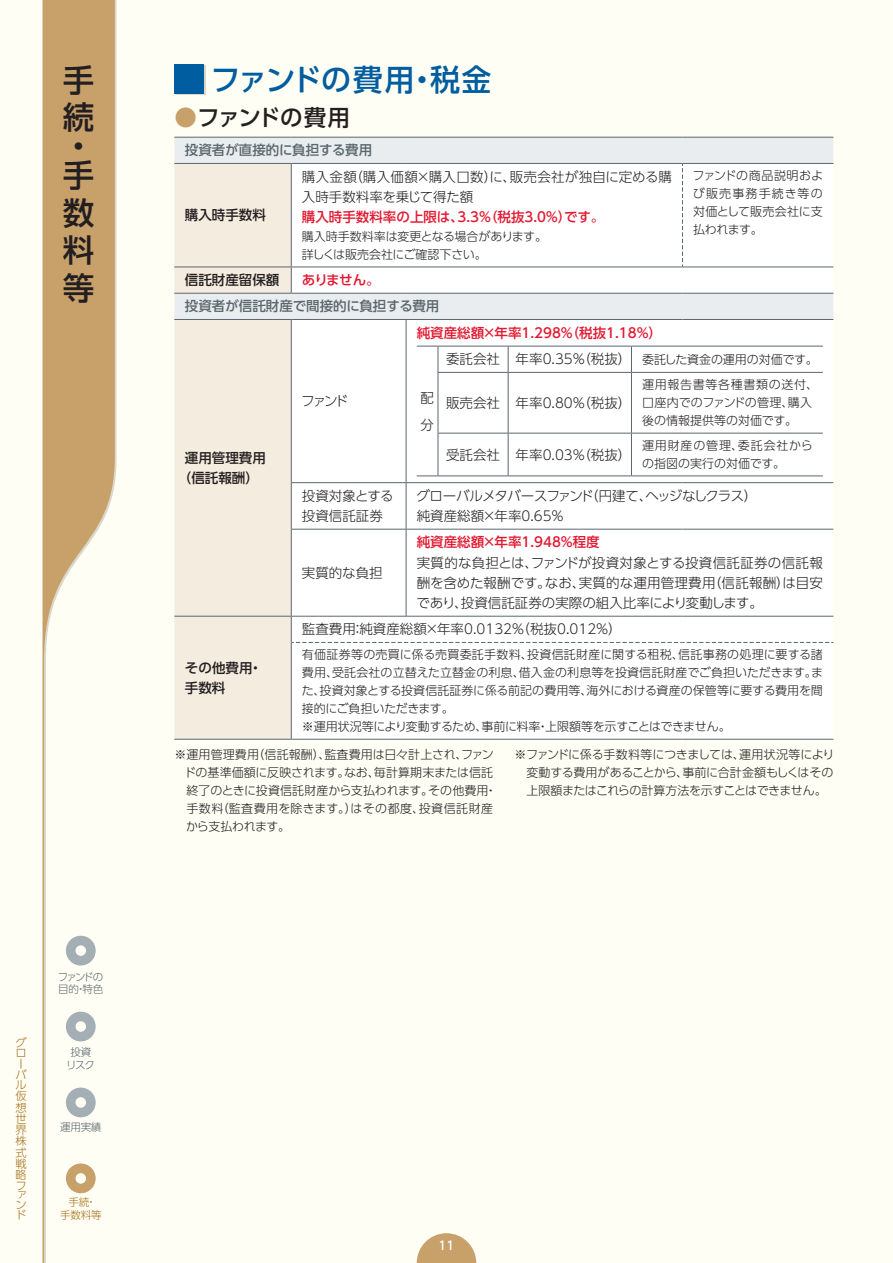
<style>
.page{position:relative;width:893px;height:1263px;background:#fffef4}
.page>*{position:absolute;margin:0;border:0;box-sizing:border-box;transform-origin:0 0}
.t1{font:500 31.5px/37.8px "UD Shin Go Pro";color:#231f20}
.A-大見出し{font:500 30px "UD Shin Go Pro";letter-spacing:-.01em;color:#005da0}
.A-中見出し{font:500 22.5px "UD Shin Go Pro";letter-spacing:-.045em;color:#231f20}
.A-9pt{font:300 13.5px/20.2px "UD Shin Go Pro";color:#231f20}
.F-9ptM強調{font:500 13.5px "UD Shin Go Pro";color:#e21931}
.F-9ptM{font:500 13.5px/20.2px "UD Shin Go Pro";color:#231f20;text-align:center}
.F-9ptM-2{font:500 13.5px "UD Shin Go Pro";color:#5a676e}
.A-9pt-2{font:300 13.5px "UD Shin Go Pro";letter-spacing:-.06em;color:#231f20}
.A-9pt-3{font:300 13.5px "UD Shin Go Pro";letter-spacing:-.03em;color:#231f20}
.A-8pt{font:300 12px/18px "UD Shin Go Pro";color:#231f20;text-align:justify}
.F-8pt注{font:300 12px/18px "UD Shin Go Pro";letter-spacing:-.005em;color:#231f20}
.A-8pt-2{font:300 12px "UD Shin Go Pro";letter-spacing:-.035em;color:#231f20}
.A-8pt-3{font:300 12px "UD Shin Go Pro";letter-spacing:-.02em;color:#231f20}
.t2{font:500 12px "UD Shin Go Pro";color:#fff}
.t3{font:300 11.25px/10.8px "UD Shin Go Pro";color:#a6721e}
.t4{font:300 10.5px/12.6px "UD Shin Go Pro";letter-spacing:-.13em;color:#5a676e}
.t5{font:300 10.5px/12.6px "UD Shin Go Pro";letter-spacing:-.06em;color:#5a676e;text-align:center}
.t6{font:300 10.5px/12.6px "UD Shin Go Pro";letter-spacing:-.015em;color:#a6721e;text-align:center}
.s1{color:#c7a06a}
</style>
<div class="page">
<svg style="left:417px;top:1233px;width:59px;height:30px"></svg>
<svg style="left:43px;top:0;width:72px;height:1263px"></svg>
<svg style="left:66px;top:936px;width:30px;height:29px"></svg>
<svg style="left:66px;top:1012px;width:30px;height:29px"></svg>
<svg style="left:66px;top:1087px;width:30px;height:30px"></svg>
<svg style="left:66px;top:1163px;width:30px;height:30px"></svg>
<div style="left:176px;top:65px;width:30px;height:30px;background:#dad9c9"></div>
<div style="left:174px;top:64px;width:30px;height:30px;background:#005da0"></div>
<div style="left:174px;top:138px;width:659px;height:25px;background:#eaedef"></div>
<div style="left:174px;top:164px;width:117px;height:575px;background:#f4ecdf"></div>
<div style="left:291px;top:164px;width:542px;height:575px;background:#fff"></div>
<div style="left:682px;top:163px;width:151px;height:104px;background:#fff"></div>
<hr style="left:174px;top:739px;width:117px;height:1px;background:#5a676e">
<hr style="left:174px;top:137px;width:117px;height:1px;background:#5a676e">
<hr style="left:291px;top:137px;width:115px;height:1px;background:#5a676e">
<hr style="left:406px;top:137px;width:276px;height:1px;background:#5a676e">
<hr style="left:682px;top:137px;width:151px;height:1px;background:#5a676e">
<hr style="left:174px;top:163px;width:117px;height:1px;background:#5a676e">
<hr style="left:291px;top:163px;width:115px;height:1px;background:#5a676e">
<hr style="left:291px;top:164px;width:1px;height:103px;background:#5a676e">
<hr style="left:406px;top:163px;width:276px;height:1px;background:#5a676e">
<hr style="left:682px;top:163px;width:151px;height:1px;background:#5a676e">
<hr style="left:174px;top:267px;width:117px;height:1px;background:#5a676e">
<hr style="left:291px;top:267px;width:115px;height:1px;background:#5a676e">
<svg style="left:291px;top:267px;width:1px;height:26px"></svg>
<hr style="left:406px;top:267px;width:276px;height:1px;background:#5a676e">
<hr style="left:682px;top:267px;width:151px;height:1px;background:#5a676e">
<hr style="left:174px;top:293px;width:117px;height:1px;background:#5a676e">
<hr style="left:291px;top:293px;width:115px;height:1px;background:#5a676e">
<hr style="left:406px;top:293px;width:276px;height:1px;background:#5a676e">
<hr style="left:682px;top:293px;width:151px;height:1px;background:#5a676e">
<hr style="left:174px;top:319px;width:117px;height:1px;background:#5a676e">
<hr style="left:406px;top:319px;width:276px;height:1px;background:#5a676e">
<hr style="left:682px;top:319px;width:151px;height:1px;background:#5a676e">
<hr style="left:291px;top:482px;width:115px;height:1px;background:#5a676e">
<hr style="left:406px;top:482px;width:276px;height:1px;background:#5a676e">
<hr style="left:682px;top:482px;width:151px;height:1px;background:#5a676e">
<hr style="left:291px;top:529px;width:115px;height:1px;background:#5a676e">
<hr style="left:406px;top:529px;width:276px;height:1px;background:#5a676e">
<hr style="left:682px;top:529px;width:151px;height:1px;background:#5a676e">
<hr style="left:174px;top:616px;width:117px;height:1px;background:#5a676e">
<hr style="left:291px;top:642px;width:1px;height:97px;background:#5a676e">
<hr style="left:291px;top:739px;width:115px;height:1px;background:#5a676e">
<hr style="left:406px;top:739px;width:276px;height:1px;background:#5a676e">
<hr style="left:682px;top:739px;width:151px;height:1px;background:#5a676e">
<svg style="left:682px;top:164px;width:1px;height:103px"></svg>
<div style="left:291px;top:617px;width:542px;height:26px;background:#fff"></div>
<hr style="left:291px;top:319px;width:115px;height:1px;background:#5a676e">
<hr style="left:291px;top:320px;width:1px;height:162px;background:#5a676e">
<hr style="left:406px;top:320px;width:1px;height:162px;background:#5a676e">
<hr style="left:291px;top:483px;width:1px;height:46px;background:#5a676e">
<hr style="left:406px;top:483px;width:1px;height:46px;background:#5a676e">
<hr style="left:291px;top:529px;width:1px;height:87px;background:#5a676e">
<hr style="left:406px;top:529px;width:1px;height:87px;background:#5a676e">
<hr style="left:291px;top:616px;width:115px;height:1px;background:#5a676e">
<hr style="left:406px;top:616px;width:276px;height:1px;background:#5a676e">
<hr style="left:682px;top:616px;width:151px;height:1px;background:#5a676e">
<svg style="left:417px;top:475px;width:21px;height:1px"></svg>
<hr style="left:438px;top:346px;width:70px;height:1px;background:#5a676e">
<svg style="left:417px;top:346px;width:22px;height:26px"></svg>
<hr style="left:508px;top:346px;width:123px;height:1px;background:#5a676e">
<svg style="left:508px;top:346px;width:1px;height:26px"></svg>
<hr style="left:631px;top:346px;width:192px;height:1px;background:#5a676e">
<svg style="left:631px;top:346px;width:1px;height:26px"></svg>
<hr style="left:438px;top:372px;width:70px;height:1px;background:#5a676e">
<hr style="left:438px;top:373px;width:1px;height:60px;background:#5a676e">
<hr style="left:508px;top:372px;width:123px;height:1px;background:#5a676e">
<hr style="left:508px;top:373px;width:1px;height:60px;background:#5a676e">
<hr style="left:631px;top:372px;width:192px;height:1px;background:#5a676e">
<hr style="left:631px;top:373px;width:1px;height:60px;background:#5a676e">
<hr style="left:438px;top:433px;width:70px;height:1px;background:#5a676e">
<hr style="left:438px;top:433px;width:1px;height:42px;background:#5a676e">
<hr style="left:508px;top:433px;width:123px;height:1px;background:#5a676e">
<hr style="left:508px;top:433px;width:1px;height:42px;background:#5a676e">
<hr style="left:631px;top:433px;width:192px;height:1px;background:#5a676e">
<hr style="left:631px;top:433px;width:1px;height:42px;background:#5a676e">
<hr style="left:438px;top:475px;width:70px;height:1px;background:#5a676e">
<hr style="left:508px;top:475px;width:123px;height:1px;background:#5a676e">
<hr style="left:631px;top:475px;width:192px;height:1px;background:#5a676e">
<h1 class="t1" style="left:63px;top:60px;width:32px">手続</h1>
<h1 class="t1" style="left:63px;top:131px;width:32px;line-height:28.8px">・手</h1>
<h1 class="t1" style="left:63px;top:193px;width:33px;text-align:justify">数料等</h1>
<p class="t3" style="left:16px;top:1037px;width:13px">グローバル仮想世界株式戦略ファン</p>
<p class="t3" style="left:16px;top:1209px;width:12px">ド</p>
<p class="t4" style="left:58px;top:970px;width:47px">ファンドの目的・特色</p>
<p class="t5" style="left:66px;top:1045px;width:30px">投資リスク</p>
<p class="t5" style="left:60px;top:1120px;width:43px">運用実績</p>
<p class="t6" style="left:60px;top:1195px;width:43px">手続・<br>手数料等</p>
<p class="A-大見出し" style="left:210px;top:55px;width:283px">ファンドの費用・税金</p>
<p class="A-中見出し" style="left:174px;top:99px;width:177px"><span class="s1">●</span>ファンドの費用</p>
<p class="F-9ptM-2" style="left:185px;top:139px;width:189px">投資者が直接的に負担する費用</p>
<p class="F-9ptM" style="left:185px;top:205px;width:82px">購入時手数料</p>
<p class="A-9pt" style="left:302px;top:166px;width:371px">購入金額（購入価額×購入口数）に、販売会社が独自に定める購入時手数料率を乗じて得た額</p>
<p class="F-9ptM強調" style="left:302px;top:206px;width:304px">購入時手数料率の上限は、3.3%（税抜3.0％）です。</p>
<p class="A-8pt" style="left:302px;top:227px;width:247px">購入時手数料率は変更となる場合があります。</p>
<p class="A-8pt-3" style="left:302px;top:245px;width:187px">詳しくは販売会社にご確認下さい。</p>
<p class="F-9ptM" style="left:185px;top:270px;width:96px">信託財産留保額</p>
<p class="F-9ptM強調" style="left:302px;top:269px;width:79px">ありません。</p>
<p class="F-9ptM-2" style="left:185px;top:295px;width:256px">投資者が信託財産で間接的に負担する費用</p>
<p class="F-9ptM強調" style="left:417px;top:322px;width:247px">純資産総額×年率1.298%（税抜1.18%）</p>
<p class="A-8pt" style="left:692px;top:166px;width:132px">ファンドの商品説明および販売事務手続き等の対価として販売会社に支払われます。</p>
<p class="F-9ptM" style="left:178px;top:447px;width:90px">運用管理費用（信託報酬）</p>
<p class="A-9pt" style="left:301px;top:390px;width:49px">ファンド</p>
<p class="A-9pt-3" style="left:302px;top:485px;width:93px">投資対象とする</p>
<p class="A-9pt" style="left:302px;top:505px;width:82px">投資信託証券</p>
<p class="A-9pt" style="left:302px;top:562px;width:82px">実質的な負担</p>
<p class="A-9pt" style="left:420px;top:383px;width:15px;line-height:27px">配分</p>
<p class="A-9pt" style="left:446px;top:349px;width:55px">委託会社</p>
<p class="A-9pt" style="left:516px;top:349px;width:117px">年率0.35％（税抜）</p>
<p class="A-8pt" style="left:642px;top:350px;width:177px">委託した資金の運用の対価です。</p>
<p class="A-9pt" style="left:446px;top:392px;width:55px">販売会社</p>
<p class="A-9pt" style="left:516px;top:392px;width:117px">年率0.80％（税抜）</p>
<p class="A-8pt" style="left:642px;top:375px;width:178px;text-align:left">運用報告書等各種書類の送付、口座内でのファンドの管理、購入後の情報提供等の対価です。</p>
<p class="A-9pt" style="left:446px;top:444px;width:55px">受託会社</p>
<p class="A-9pt" style="left:516px;top:444px;width:117px">年率0.03％（税抜）</p>
<p class="A-8pt" style="left:642px;top:436px;width:172px">運用財産の管理、委託会社からの指図の実行の対価です。</p>
<p class="A-9pt-2" style="left:416px;top:485px;width:342px">グローバルメタバースファンド（円建て、ヘッジなしクラス）</p>
<p class="A-9pt" style="left:417px;top:505px;width:149px">純資産総額×年率0.65％</p>
<p class="F-9ptM強調" style="left:417px;top:531px;width:185px">純資産総額×年率1.948%程度</p>
<p class="A-9pt" style="left:416px;top:552px;width:408px;text-align:justify">実質的な負担とは、ファンドが投資対象とする投資信託証券の信託報酬を含めた報酬です。なお、実質的な運用管理費用（信託報酬）は目安であり、投資信託証券の実際の組入比率により変動します。</p>
<p class="A-9pt" style="left:302px;top:619px;width:321px">監査費用：純資産総額×年率0.0132%（税抜0.012％）</p>
<p class="A-8pt" style="left:302px;top:645px;width:523px">有価証券等の売買に係る売買委託手数料、投資信託財産に関する租税、信託事務の処理に要する諸費用、受託会社の立替えた立替金の利息、借入金の利息等を投資信託財産でご負担いただきます。また、投資対象とする投資信託証券に係る前記の費用等、海外における資産の保管等に要する費用を間接的にご負担いただきます。</p>
<p class="A-8pt-2" style="left:302px;top:717px;width:430px">※運用状況等により変動するため、事前に料率・上限額等を示すことはできません。</p>
<p class="F-8pt注" style="left:184px;top:745px;width:314px;text-indent:-10px">※運用管理費用（信託報酬）、監査費用は日々計上され、ファンドの基準価額に反映されます。なお、毎計算期末または信託終了のときに投資信託財産から支払われます。その他費用・手数料（監査費用を除きます。）はその都度、投資信託財産から支払われます。</p>
<p class="F-8pt注" style="left:526px;top:745px;width:310px;text-align:justify;text-indent:-12px">※ファンドに係る手数料等につきましては、運用状況等により変動する費用があることから、事前に合計金額もしくはその上限額またはこれらの計算方法を示すことはできません。</p>
<p class="F-9ptM" style="left:185px;top:657px;width:79px;text-align:left">その他費用・手数料</p>
<p class="t2" style="left:439px;top:1236px;width:17px">11</p>
</div>
